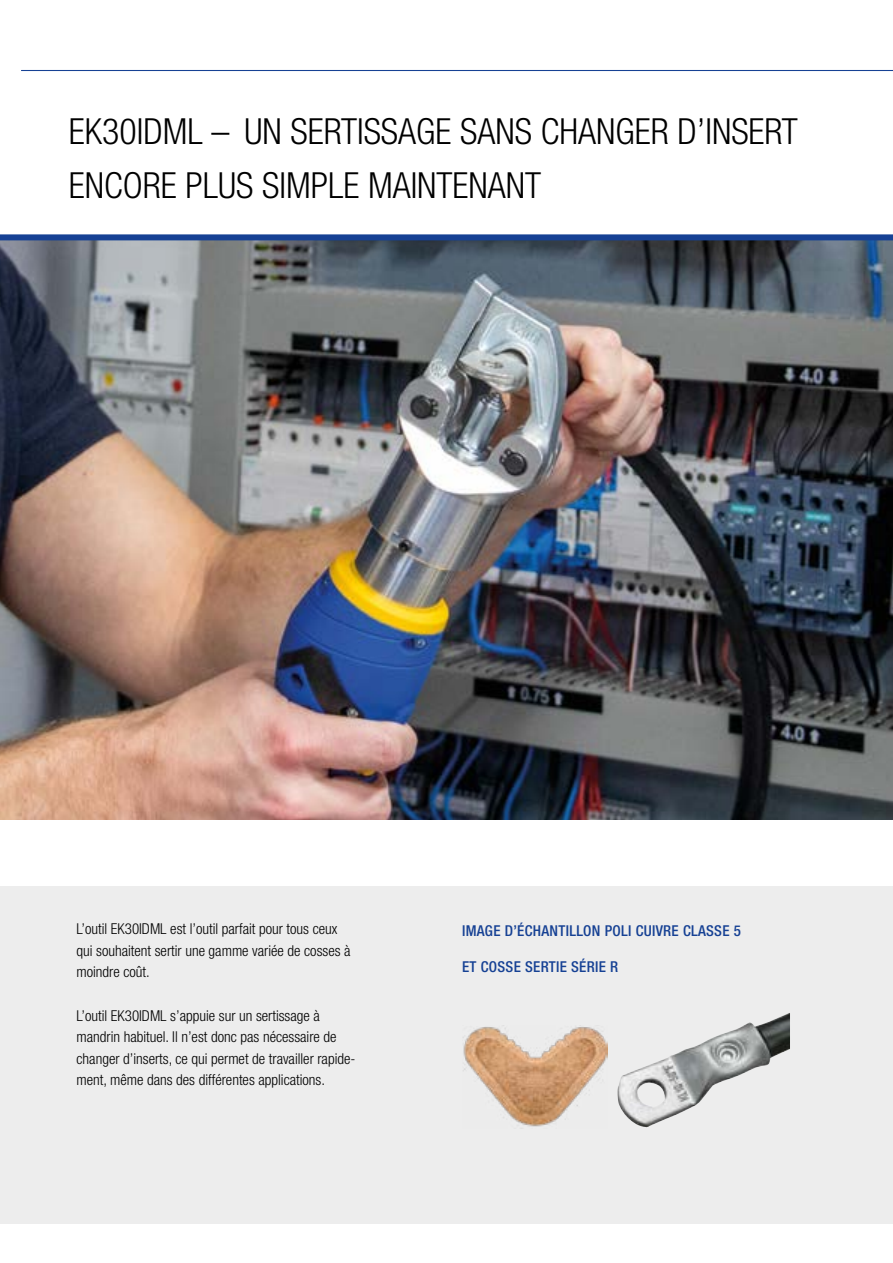
<style>
.page{position:relative;width:893px;height:1263px;background:#fff}
.page>*{position:absolute;margin:0;border:0;box-sizing:border-box;transform-origin:0 0}
.t1{font:300 condensed 36px/54px "Helvetica Neue LT Std";color:#000}
.t2{font:300 condensed 15px/21.6px "Helvetica Neue LT Std";color:#000}
.t3{font:500 condensed 15px "Helvetica Neue LT Std";letter-spacing:.02em;color:#164194}
</style>
<div class="page">
<div style="left:0;top:887px;width:893px;height:337px;background:#ededed"></div>
<img style="left:0;top:240px;width:893px;height:579px">
<div style="left:0;top:234px;width:893px;height:6px;background:#164194"></div>
<img style="left:463px;top:1025px;width:145px;height:102px">
<img style="left:617px;top:1013px;width:173px;height:114px">
<hr style="left:21px;top:70px;width:872px;height:1px;background:#164194">
<h1 class="t1" style="left:69px;top:104px;width:730px">EK30IDML – UN SERTISSAGE SANS CHANGER D’INSERT<br>ENCORE PLUS SIMPLE MAINTENANT</h1>
<p class="t2" style="left:77px;top:918px;width:276px">L’outil EK30IDML est l’outil parfait pour tous ceux qui souhaitent sertir une gamme variée de cosses à moindre coût.</p>
<p class="t2" style="left:77px;top:1004px;width:280px">L’outil EK30IDML s’appuie sur un sertissage à mandrin habituel. Il n’est donc pas nécessaire de changer d’inserts, ce qui permet de travailler rapide&shy;ment, même dans des différentes applications.</p>
<p class="t3" style="left:462px;top:922px;width:280px">IMAGE D’ÉCHANTILLON POLI CUIVRE CLASSE 5</p>
<p class="t3" style="left:462px;top:958px;width:158px">ET COSSE SERTIE SÉRIE R</p>
</div>
